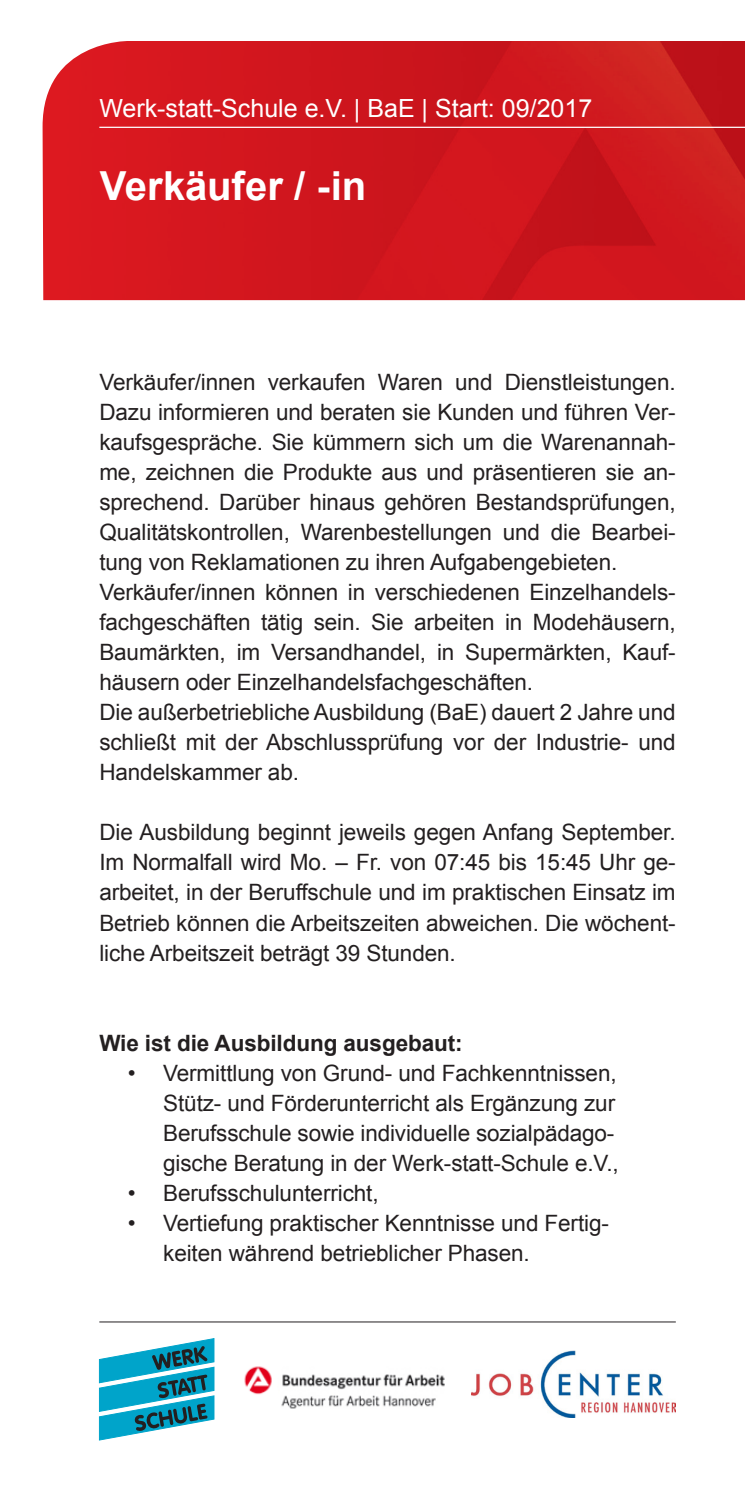
<style>
.page{position:relative;width:745px;height:1489px;background:#fff}
.page>*{position:absolute;margin:0;border:0;box-sizing:border-box;transform-origin:0 0}
.Headline{font:700 40px "Arial";color:#fff}
.Skyline__Subheadline{font:25px "Arial";color:#fff}
.Rückseite_Herausgebe{font:22.5px/30px "Arial";letter-spacing:-.005em;color:#231f20;text-align:justify}
.Rückseite_Herausgebe-2{font:700 22.5px "Arial";letter-spacing:-.005em;color:#231f20}
</style>
<div class="page">
<hr style="left:99px;top:1321px;width:576px;height:1px;background:#231f20">
<img style="left:43px;top:41px;width:701px;height:259px">
<hr style="left:99px;top:127px;width:645px;height:1px;background:#fff">
<svg style="left:99px;top:1338px;width:115px;height:101px"></svg>
<img style="left:471px;top:1350px;width:204px;height:66px">
<img style="left:244px;top:1366px;width:201px;height:43px">
<p class="Skyline__Subheadline" style="left:99px;top:92px;width:494px">Werk-statt-Schule e.V. | BaE | Start: 09/2017</p>
<p class="Headline" style="left:100px;top:159px;width:267px">Verkäufer / -in</p>
<p class="Rückseite_Herausgebe" style="left:99px;top:367px;width:577px">Verkäufer/innen verkaufen Waren und Dienstleistungen.<br>Dazu informieren und beraten sie Kunden und führen Ver&shy;kaufsgespräche. Sie kümmern sich um die Warenannah&shy;me, zeichnen die Produkte aus und präsentieren sie an&shy;sprechend. Darüber hinaus gehören Bestandsprüfungen, Qualitätskontrollen, Warenbestellungen und die Bearbei&shy;tung von Reklamationen zu ihren Aufgabengebieten.</p>
<p class="Rückseite_Herausgebe" style="left:99px;top:577px;width:577px">Verkäufer/innen können in verschiedenen Einzelhandels&shy;fachgeschäften tätig sein. Sie arbeiten in Modehäusern, Baumärkten, im Versandhandel, in Supermärkten, Kauf&shy;häusern oder Einzelhandelsfachgeschäften.</p>
<p class="Rückseite_Herausgebe" style="left:99px;top:697px;width:577px">Die außerbetriebliche Ausbildung (BaE) dauert 2 Jahre und schließt mit der Abschlussprüfung vor der Industrie- und Handelskammer ab.</p>
<p class="Rückseite_Herausgebe" style="left:99px;top:817px;width:577px">Die Ausbildung beginnt jeweils gegen Anfang September.<br>Im Normalfall wird Mo. – Fr. von 07:45 bis 15:45 Uhr ge&shy;arbeitet, in der Beruffschule und im praktischen Einsatz im Betrieb können die Arbeitszeiten abweichen. Die wöchent&shy;liche Arbeitszeit beträgt 39 Stunden.</p>
<p class="Rückseite_Herausgebe-2" style="left:99px;top:1027px;width:364px">Wie ist die Ausbildung ausgebaut:</p>
<p class="Rückseite_Herausgebe" style="left:163px;top:1057px;width:457px;text-align:left;text-indent:-35px">• Vermittlung von Grund- und Fachkenntnissen, Stütz- und Förderunterricht als Ergänzung zur Berufsschule sowie individuelle sozialpädago&shy;gische Beratung in der Werk-statt-Schule e.V.,</p>
<p class="Rückseite_Herausgebe" style="left:128px;top:1177px;width:252px">• Berufsschulunterricht,</p>
<p class="Rückseite_Herausgebe" style="left:163px;top:1207px;width:447px;text-indent:-35px">• Vertiefung praktischer Kenntnisse und Fertig&shy;keiten während betrieblicher Phasen.</p>
</div>
